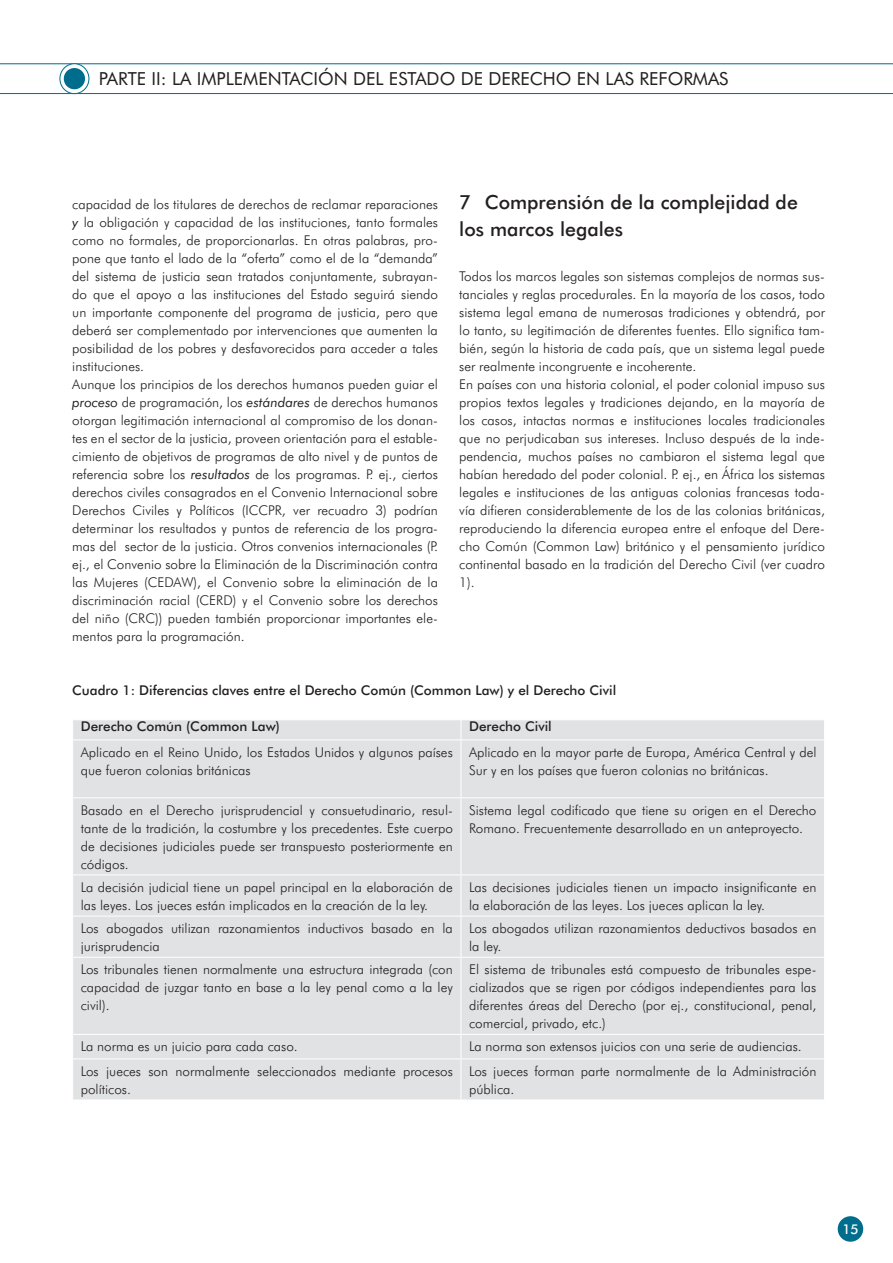
<style>
.page{position:relative;width:893px;height:1263px;background:#fff}
.page>*{position:absolute;margin:0;border:0;box-sizing:border-box;transform-origin:0 0}
._5_Chapo{font:500 19.5px/27px "Futura BT";color:#231f20}
._5_titel{font:18px "Futura BT";color:#231f20}
._6_Texte_courant{font:300 13.5px/18px "Futura BT";color:#231f20;text-align:justify}
.Tabelle{font:300 13.5px/18px "Futura BT";color:#231f20}
._7_Texte_courant_Ali{font:500 13.5px "Futura BT";color:#231f20}
.t1{font:500 13.5px "Futura BT";color:#fff}
.s1{font-weight:400;font-style:italic}
</style>
<div class="page">
<hr style="left:0;top:63px;width:893px;height:1px;background:#006d8c">
<hr style="left:0;top:93px;width:893px;height:1px;background:#006d8c">
<svg style="left:60px;top:64px;width:29px;height:30px"></svg>
<div style="left:60px;top:63px;width:29px;height:31px;border:1px solid #006d8c;border-radius:50%"></div>
<div style="left:64px;top:68px;width:21px;height:21px;background:#006d8c;border-radius:50%"></div>
<div style="left:838px;top:1216px;width:25px;height:26px;background:#006d8c;border-radius:50%"></div>
<div style="left:73px;top:720px;width:751px;height:379px;background:#e1e2e4"></div>
<svg style="left:461px;top:720px;width:1px;height:19px"></svg>
<hr style="left:72px;top:739px;width:389px;height:1px;background:#fff">
<hr style="left:461px;top:739px;width:364px;height:1px;background:#fff">
<hr style="left:461px;top:740px;width:1px;height:57px;background:#fff">
<hr style="left:72px;top:797px;width:389px;height:1px;background:#fff">
<hr style="left:461px;top:797px;width:364px;height:1px;background:#fff">
<hr style="left:461px;top:798px;width:1px;height:76px;background:#fff">
<hr style="left:72px;top:874px;width:389px;height:1px;background:#fff">
<hr style="left:461px;top:874px;width:364px;height:1px;background:#fff">
<hr style="left:461px;top:875px;width:1px;height:41px;background:#fff">
<hr style="left:72px;top:916px;width:389px;height:1px;background:#fff">
<hr style="left:461px;top:916px;width:364px;height:1px;background:#fff">
<hr style="left:461px;top:916px;width:1px;height:41px;background:#fff">
<hr style="left:72px;top:957px;width:389px;height:1px;background:#fff">
<hr style="left:461px;top:957px;width:364px;height:1px;background:#fff">
<hr style="left:461px;top:958px;width:1px;height:76px;background:#fff">
<hr style="left:72px;top:1034px;width:389px;height:1px;background:#fff">
<hr style="left:461px;top:1034px;width:364px;height:1px;background:#fff">
<svg style="left:461px;top:1035px;width:1px;height:23px"></svg>
<hr style="left:72px;top:1058px;width:389px;height:1px;background:#fff">
<hr style="left:461px;top:1058px;width:364px;height:1px;background:#fff">
<hr style="left:461px;top:1059px;width:1px;height:40px;background:#fff">
<p class="_5_titel" style="left:99px;top:68px;width:629px">PARTE II : LA IMPLEMENTACIÓN DEL ESTADO DE DERECHO EN LAS REFORMAS</p>
<p class="_6_Texte_courant" style="left:72px;top:195px;width:367px">capacidad de los titulares de derechos de reclamar reparaciones <span class="s1">y</span> la obligación y capacidad de las instituciones, tanto formales como no formales, de proporcionarlas. En otras palabras, pro&shy;pone que tanto el lado de la “oferta” como el de la “demanda” del sistema de justicia sean tratados conjuntamente, subrayan&shy;do que el apoyo a las instituciones del Estado seguirá siendo un importante componente del programa de justicia, pero que deberá ser complementado por intervenciones que aumenten la posibilidad de los pobres y desfavorecidos para acceder a tales instituciones.</p>
<p class="_6_Texte_courant" style="left:72px;top:375px;width:367px">Aunque los principios de los derechos humanos pueden guiar el <span class="s1">proceso</span> de programación, los <span class="s1">estándares</span> de derechos humanos otorgan legitimación internacional al compromiso de los donan&shy;tes en el sector de la justicia, proveen orientación para el estable&shy;cimiento de objetivos de programas de alto nivel y de puntos de referencia sobre los <span class="s1">resultados</span> de los programas. P. ej., ciertos derechos civiles consagrados en el Convenio Internacional sobre Derechos Civiles y Políticos (ICCPR, ver recuadro 3) podrían determinar los resultados y puntos de referencia de los progra&shy;mas del sector de la justicia. Otros convenios internacionales (P. ej., el Convenio sobre la Eliminación de la Discriminación contra las Mujeres (CEDAW), el Convenio sobre la eliminación de la discriminación racial (CERD) y el Convenio sobre los derechos del niño (CRC)) pueden también proporcionar importantes ele&shy;mentos para la programación.</p>
<p class="_5_Chapo" style="left:459px;top:189px;width:340px">7 Comprensión de la complejidad de los marcos legales</p>
<p class="_6_Texte_courant" style="left:459px;top:267px;width:367px">Todos los marcos legales son sistemas complejos de normas sus&shy;tanciales y reglas procedurales. En la mayoría de los casos, todo sistema legal emana de numerosas tradiciones y obtendrá, por lo tanto, su legitimación de diferentes fuentes. Ello significa tam&shy;bién, según la historia de cada país, que un sistema legal puede ser realmente incongruente e incoherente.</p>
<p class="_6_Texte_courant" style="left:459px;top:375px;width:367px">En países con una historia colonial, el poder colonial impuso sus propios textos legales y tradiciones dejando, en la mayoría de los casos, intactas normas e instituciones locales tradicionales que no perjudicaban sus intereses. Incluso después de la inde&shy;pendencia, muchos países no cambiaron el sistema legal que habían heredado del poder colonial. P. ej., en África los sistemas legales e instituciones de las antiguas colonias francesas toda&shy;vía difieren considerablemente de los de las colonias británicas, reproduciendo la diferencia europea entre el enfoque del Dere&shy;cho Común (Common Law) británico y el pensamiento jurídico continental basado en la tradición del Derecho Civil (ver cuadro 1).</p>
<p class="_7_Texte_courant_Ali" style="left:72px;top:682px;width:545px">Cuadro 1: Diferencias claves entre el Derecho Común (Common Law) y el Derecho Civil</p>
<p class="_7_Texte_courant_Ali" style="left:81px;top:718px;width:201px">Derecho Común (Common Law)</p>
<p class="_7_Texte_courant_Ali" style="left:469px;top:718px;width:84px">Derecho Civil</p>
<p class="Tabelle" style="left:81px;top:743px;width:374px">Aplicado en el Reino Unido, los Estados Unidos y algunos países que fueron colonias británicas</p>
<p class="Tabelle" style="left:469px;top:743px;width:349px">Aplicado en la mayor parte de Europa, América Central y del<br>Sur y en los países que fueron colonias no británicas.</p>
<p class="Tabelle" style="left:81px;top:801px;width:374px;text-align:justify">Basado en el Derecho jurisprudencial y consuetudinario, resul&shy;tante de la tradición, la costumbre y los precedentes. Este cuerpo de decisiones judiciales puede ser transpuesto posteriormente en códigos.</p>
<p class="Tabelle" style="left:469px;top:801px;width:349px">Sistema legal codificado que tiene su origen en el Derecho<br>Romano. Frecuentemente desarrollado en un anteproyecto.</p>
<p class="Tabelle" style="left:81px;top:878px;width:374px">La decisión judicial tiene un papel principal en la elaboración de las leyes. Los jueces están implicados en la creación de la ley.</p>
<p class="Tabelle" style="left:469px;top:878px;width:349px">Las decisiones judiciales tienen un impacto insignificante en la elaboración de las leyes. Los jueces aplican la ley.</p>
<p class="Tabelle" style="left:81px;top:919px;width:374px">Los abogados utilizan razonamientos inductivos basado en la jurisprudencia</p>
<p class="Tabelle" style="left:469px;top:919px;width:349px">Los abogados utilizan razonamientos deductivos basados en la ley.</p>
<p class="Tabelle" style="left:81px;top:960px;width:374px;text-align:justify">Los tribunales tienen normalmente una estructura integrada (con capacidad de juzgar tanto en base a la ley penal como a la ley civil).</p>
<p class="Tabelle" style="left:469px;top:960px;width:349px;text-align:justify">El sistema de tribunales está compuesto de tribunales espe&shy;cializados que se rigen por códigos independientes para las diferentes áreas del Derecho (por ej., constitucional, penal, comercial, privado, etc.)</p>
<p class="Tabelle" style="left:81px;top:1037px;width:219px">La norma es un juicio para cada caso.</p>
<p class="Tabelle" style="left:469px;top:1037px;width:334px">La norma son extensos juicios con una serie de audiencias.</p>
<p class="Tabelle" style="left:81px;top:1062px;width:374px">Los jueces son normalmente seleccionados mediante procesos políticos.</p>
<p class="Tabelle" style="left:469px;top:1062px;width:349px">Los jueces forman parte normalmente de la Administración pública.</p>
<p class="t1" style="left:842px;top:1221px;width:18px">15</p>
</div>
